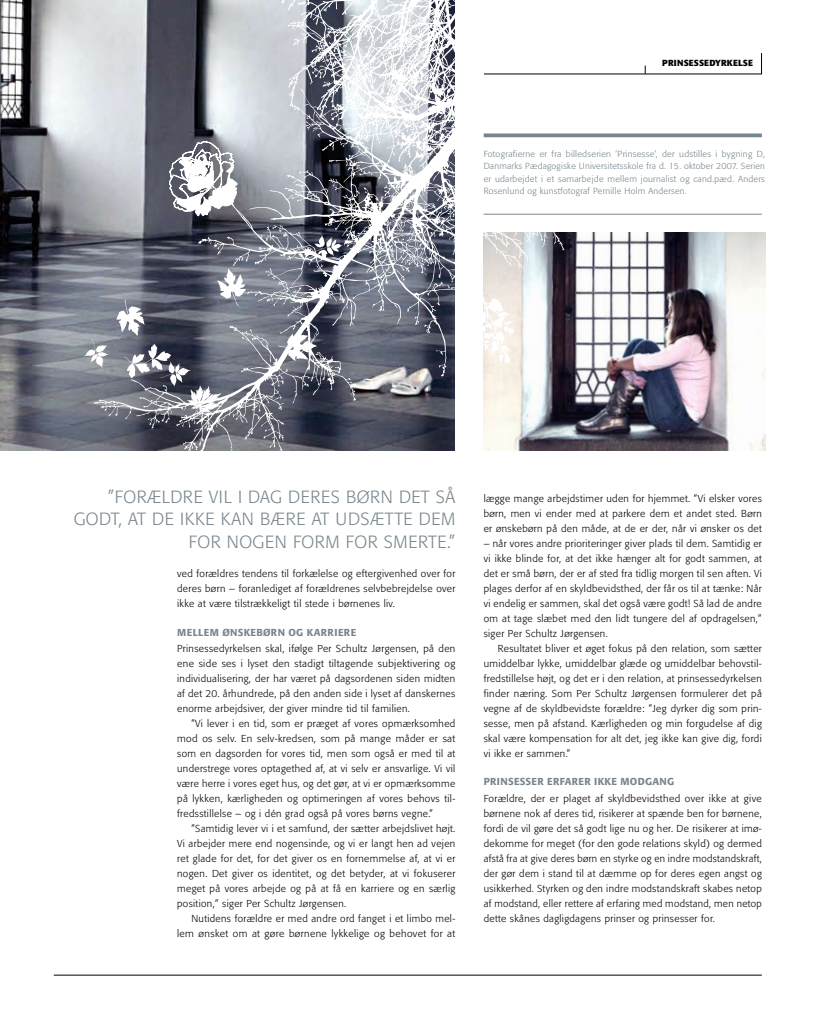
<style>
.page{position:relative;width:815px;height:1028px;background:#fff}
.page>*{position:absolute;margin:0;border:0;box-sizing:border-box;transform-origin:0 0}
.t1{font:300 17.5px "Formata";color:#77858d}
.t2{font:300 10px/15px "Formata";letter-spacing:.035em;color:#000;text-align:justify}
.t3{font:500 10px "Formata";letter-spacing:.03em;color:#77858d}
.t4{font:300 8.75px/12.5px "Formata";letter-spacing:.03em;color:#77858d;text-align:justify}
.t5{font:700 8.75px "Formata";letter-spacing:.02em;color:#000}
</style>
<div class="page">
<hr style="left:54px;top:974px;width:708px;height:1px;background:#000">
<img style="left:484px;top:233px;width:281px;height:217px">
<svg style="left:483px;top:296px;width:32px;height:69px"></svg>
<svg style="left:483px;top:137px;width:165px;height:131px"></svg>
<img style="left:0;top:0;width:93px;height:451px">
<svg style="left:93px;top:0;width:362px;height:451px;background:#898c96"></svg>
<svg style="left:169px;top:141px;width:69px;height:75px"></svg>
<svg style="left:310px;top:235px;width:33px;height:25px"></svg>
<svg style="left:217px;top:268px;width:29px;height:38px"></svg>
<svg style="left:124px;top:344px;width:98px;height:75px;background:#797b85"></svg>
<svg style="left:278px;top:333px;width:39px;height:27px"></svg>
<svg style="left:84px;top:339px;width:24px;height:29px"></svg>
<svg style="left:116px;top:299px;width:28px;height:37px"></svg>
<svg style="left:484px;top:133px;width:278px;height:4px"></svg>
<hr style="left:484px;top:214px;width:278px;height:1px;background:#77858d">
<p class="t5" style="left:662px;top:58px;width:49px">PRINSESSEDYR</p>
<p class="t5" style="left:727px;top:58px;width:27px">KELSE</p>
<p class="t4" style="left:484px;top:148px;width:283px">Fotografierne er fra billedserien ’Prinsesse’, der udstilles i bygning D, Danmarks Pædagogiske Universitetsskole fra d. 15. oktober 2007. Serien er udarbejdet i et samarbejde mellem journalist og cand.pæd. Anders Rosenlund og kunstfotograf Pernille Holm Andersen.</p>
<h1 class="t1" style="left:108px;top:486px;width:28px">”Forældre</h1>
<h1 class="t1" style="left:209px;top:486px;width:51px">vil idag</h1>
<h1 class="t1" style="left:288px;top:486px;width:11px">deres</h1>
<h1 class="t1" style="left:346px;top:486px;width:13px">børn</h1>
<h1 class="t1" style="left:399px;top:486px;width:11px">det</h1>
<h1 class="t1" style="left:436px;top:486px;width:11px">så</h1>
<h1 class="t1" style="left:74px;top:509px;width:13px">godt</h1>
<h1 class="t1" style="left:119px;top:509px;width:71px">, atdeikke</h1>
<h1 class="t1" style="left:221px;top:509px;width:12px">kan</h1>
<h1 class="t1" style="left:260px;top:509px;width:12px">bære</h1>
<h1 class="t1" style="left:312px;top:509px;width:36px">at udsætte</h1>
<h1 class="t1" style="left:419px;top:509px;width:13px">dem</h1>
<h1 class="t1" style="left:189px;top:531px;width:12px">for</h1>
<h1 class="t1" style="left:227px;top:531px;width:13px">nogen</h1>
<h1 class="t1" style="left:293px;top:531px;width:13px">form</h1>
<h1 class="t1" style="left:346px;top:531px;width:12px">for</h1>
<h1 class="t1" style="left:384px;top:531px;width:12px">smerte</h1>
<h1 class="t1" style="left:447px;top:531px;width:10px">.”</h1>
<p class="t2" style="left:177px;top:566px;width:280px">ved forældres tendens til forkælelse og eftergivenhed over for deres børn – foranlediget af forældrenes selvbebrejdelse over ikke at være tilstrækkeligt til stede i børnenes liv.</p>
<p class="t3" style="left:177px;top:626px;width:181px">MELLEM ØNSKEBØRN OG KARRIERE</p>
<p class="t2" style="left:177px;top:641px;width:280px">Prinsessedyrkelsen skal, ifølge Per Schultz Jørgensen, på den ene side ses i lyset den stadigt tiltagende subjektivering og individualisering, der har været på dagsordenen siden midten af det 20. århundrede, på den anden side i lyset af danskernes enorme arbejdsiver, der giver mindre tid til familien.</p>
<p class="t2" style="left:177px;top:716px;width:280px;text-indent:14px">”Vi lever i en tid, som er præget af vores opmærksomhed mod os selv. En selv-kredsen, som på mange måder er sat som en dagsorden for vores tid, men som også er med til at understrege vores optagethed af, at vi selv er ansvarlige. Vi vil være herre i vores eget hus, og det gør, at vi er opmærksomme på lykken, kærligheden og optimeringen af vores behovs til&shy;fredsstillelse – og i dén grad også på vores børns vegne.”</p>
<p class="t2" style="left:177px;top:821px;width:280px;text-indent:14px">”Samtidig lever vi i et samfund, der sætter arbejdslivet højt.<br>Vi arbejder mere end nogensinde, og vi er langt hen ad vejen ret glade for det, for det giver os en fornemmelse af, at vi er nogen. Det giver os identitet, og det betyder, at vi fokuserer meget på vores arbejde og på at få en karriere og en særlig position,” siger Per Schultz Jørgensen.</p>
<p class="t2" style="left:177px;top:911px;width:280px;text-align:right">Nutidens forældre er med andre ord fanget i et limbo mel&shy;lem ønsket om at gøre børnene lykkelige og behovet for at</p>
<p class="t2" style="left:484px;top:491px;width:280px">lægge mange arbejdstimer uden for hjemmet. ”Vi elsker vores børn, men vi ender med at parkere dem et andet sted. Børn er ønskebørn på den måde, at de er der, når vi ønsker os det</p>
<p class="t2" style="left:484px;top:536px;width:280px">– når vores andre prioriteringer giver plads til dem. Samtidig er vi ikke blinde for, at det ikke hænger alt for godt sammen, at det er små børn, der er af sted fra tidlig morgen til sen aften. Vi plages derfor af en skyldbevidsthed, der får os til at tænke: Når vi endelig er sammen, skal det også være godt! Så lad de andre om at tage slæbet med den lidt tungere del af opdragelsen,” siger Per Schultz Jørgensen.</p>
<p class="t2" style="left:484px;top:641px;width:280px;text-indent:14px">Resultatet bliver et øget fokus på den relation, som sætter umiddelbar lykke, umiddelbar glæde og umiddelbar behovstil&shy;fredstillelse højt, og det er i den relation, at prinsessedyrkelsen finder næring. Som Per Schultz Jørgensen formulerer det på vegne af de skyldbevidste forældre: ”Jeg dyrker dig som prin&shy;sesse, men på afstand. Kærligheden og min forgudelse af dig skal være kompensation for alt det, jeg ikke kan give dig, fordi vi ikke er sammen.”</p>
<p class="t3" style="left:484px;top:775px;width:192px">PRINSESSER ERFARER IKKE MODGANG</p>
<p class="t2" style="left:484px;top:791px;width:280px">Forældre, der er plaget af skyldbevidsthed over ikke at give børnene nok af deres tid, risikerer at spænde ben for børnene, fordi de vil gøre det så godt lige nu og her. De risikerer at imø&shy;dekomme for meget (for den gode relations skyld) og dermed afstå fra at give deres børn en styrke og en indre modstandskraft, der gør dem i stand til at dæmme op for deres egen angst og usikkerhed. Styrken og den indre modstandskraft skabes netop af modstand, eller rettere af erfaring med modstand, men netop dette skånes dagligdagens prinser og prinsesser for.</p>
</div>
